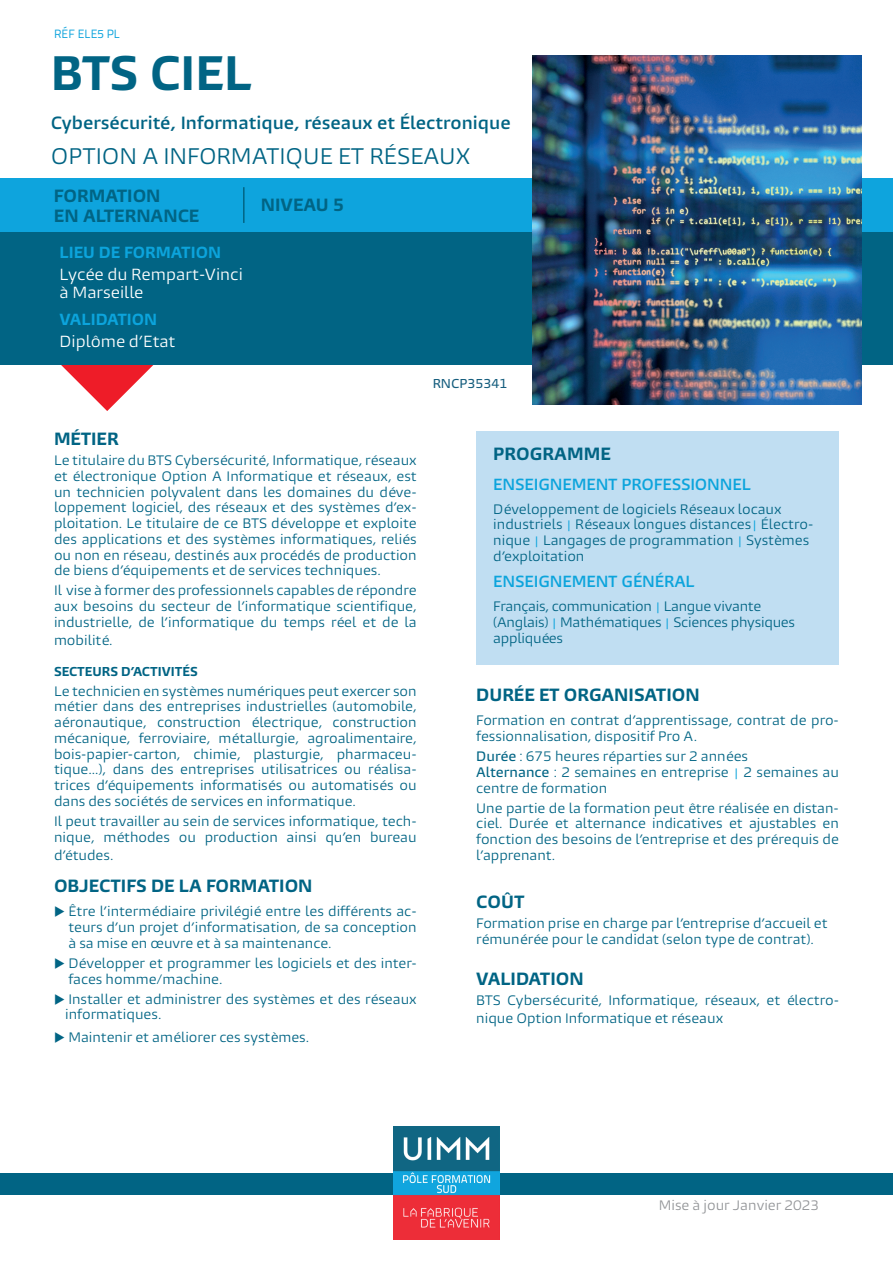
<style>
.page{position:relative;width:893px;height:1263px;background:#fff}
.page>*{position:absolute;margin:0;border:0;box-sizing:border-box;transform-origin:0 0}
.t1{font:700 45px "Burlingame Pro";color:#016484}
.t2{font:21px "Burlingame Pro";color:#016484}
.t3{font:700 16.5px/19.8px "Burlingame Pro";color:#016484}
.t4{font:600 16.5px "Burlingame Pro";color:#016484}
.t5{font:600 15px "Burlingame Pro";letter-spacing:-.01em;color:#0ca4dc}
.t6{font:15px/18px "Burlingame Pro";color:#fff}
.t7{font:700 15px "Burlingame Pro";color:#0ca4dc}
.t8{font:12.75px/15.8px "Burlingame Pro";color:#016484}
.t9{font:12.75px/15.8px "Burlingame Pro";letter-spacing:-.02em;color:#016484}
.t10{font:12.75px "Burlingame Pro";color:#939598}
.t11{font:700 12px "Burlingame Pro";color:#016484}
.t12{font:500 12px "Burlingame Pro";color:#165e7e}
.t13{font:12px "Titillium Text 22 L";color:#0ea4dd}
.s1{font-family:"Franklin Gothic";color:#0ca4dc}
.s2{font-weight:500}
</style>
<div class="page">
<svg style="left:61px;top:364px;width:93px;height:47px"></svg>
<div style="left:476px;top:431px;width:363px;height:234px;background:#c0def2"></div>
<div style="left:0;top:229px;width:893px;height:135px;background:#016484"></div>
<div style="left:0;top:178px;width:893px;height:54px;background:#0ea4dd"></div>
<hr style="left:243px;top:187px;width:2px;height:36px;background:#016484">
<img style="left:533px;top:56px;width:328px;height:349px">
<div style="left:0;top:1172px;width:893px;height:22px;background:#016484"></div>
<img style="left:394px;top:1127px;width:105px;height:112px">
<p class="t13" style="left:54px;top:25px;width:68px">RÉF ELE5 PL</p>
<h1 class="t1" style="left:51px;top:45px;width:203px">BTS CIEL</h1>
<p class="t4" style="left:51px;top:112px;width:461px">Cybersécurité, Informatique, réseaux et Électronique</p>
<h2 class="t2" style="left:51px;top:143px;width:421px">OPTION A INFORMATIQUE ET RÉSEAUX</h2>
<p class="t3" style="left:54px;top:186px;width:147px">FORMATION<br>EN ALTERNANCE</p>
<p class="t7" style="left:60px;top:243px;width:163px">LIEU DE FORMATION</p>
<p class="t6" style="left:60px;top:266px;width:185px">Lycée du Rempart-Vinci à Marseille</p>
<p class="t7" style="left:60px;top:310px;width:99px">VALIDATION</p>
<p class="t6" style="left:60px;top:333px;width:117px">Diplôme d’Etat</p>
<p class="t3" style="left:261px;top:195px;width:85px">NIVEAU 5</p>
<p class="t3" style="left:54px;top:429px;width:66px">MÉTIER</p>
<p class="t8" style="left:54px;top:452px;width:364px;text-align:justify">Le titulaire du BTS Cybersécurité, Informatique, réseaux et électronique Option A Informatique et réseaux, est un technicien polyvalent dans les domaines du déve&shy;loppement logiciel, des réseaux et des systèmes d’ex&shy;ploitation. Le titulaire de ce BTS développe et exploite des applications et des systèmes informatiques, reliés ou non en réseau, destinés aux procédés de production de biens d’équipements et de services techniques.</p>
<p class="t8" style="left:54px;top:583px;width:364px;text-align:justify">Il vise à former des professionnels capables de répondre aux besoins du secteur de l’informatique scientifique, industrielle, de l’informatique du temps réel et de la</p>
<p class="t8" style="left:54px;top:632px;width:60px">mobilité.</p>
<p class="t11" style="left:54px;top:663px;width:145px">SECTEURS D’ACTIVITÉS</p>
<p class="t8" style="left:54px;top:683px;width:364px;text-align:justify">Le technicien en systèmes numériques peut exercer son métier dans des entreprises industrielles (automobile, aéronautique, construction électrique, construction mécanique, ferroviaire, métallurgie, agroalimentaire, bois-papier-carton, chimie, plasturgie, pharmaceu&shy;tique…), dans des entreprises utilisatrices ou réalisa&shy;trices d’équipements informatisés ou automatisés ou dans des sociétés de services en informatique.</p>
<p class="t8" style="left:54px;top:813px;width:364px">Il peut travailler au sein de services informatique, tech&shy;nique, méthodes ou production ainsi qu’en bureau</p>
<p class="t8" style="left:54px;top:847px;width:61px">d’études.</p>
<p class="t3" style="left:54px;top:876px;width:260px">OBJECTIFS DE LA FORMATION</p>
<p class="t8" style="left:68px;top:904px;width:350px;text-align:justify;text-indent:-14px">◆ Être l’intermédiaire privilégié entre les différents ac&shy;teurs d’un projet d’informatisation, de sa conception à sa mise en œuvre et à sa maintenance.</p>
<p class="t8" style="left:68px;top:955px;width:350px;text-indent:-14px">◆ Développer et programmer les logiciels et des inter&shy;faces homme/machine.</p>
<p class="t8" style="left:65px;top:991px;width:353px;text-indent:-11px">◆ Installer et administrer des systèmes et des réseaux informatiques.</p>
<p class="t8" style="left:54px;top:1029px;width:257px">◆ Maintenir et améliorer ces systèmes.</p>
<p class="t12" style="left:433px;top:376px;width:76px">RNCP35341</p>
<p class="t3" style="left:493px;top:444px;width:119px">PROGRAMME</p>
<p class="t5" style="left:493px;top:475px;width:259px">ENSEIGNEMENT PROFESSIONNEL</p>
<p class="t8" style="left:493px;top:502px;width:322px">Développement de logiciels Réseaux locaux industriels <span class="s1">|</span> Réseaux longues distances<span class="s1">|</span> Électro&shy;nique <span class="s1">|</span> Langages de programmation <span class="s1">|</span> Systèmes d’exploitation</p>
<p class="t5" style="left:493px;top:572px;width:203px">ENSEIGNEMENT GÉNÉRAL</p>
<p class="t9" style="left:493px;top:599px;width:303px">Français, communication <span class="s1">|</span> Langue vivante (Anglais) <span class="s1">|</span> Mathématiques <span class="s1">|</span> Sciences physiques appliquées</p>
<p class="t3" style="left:476px;top:685px;width:225px">DURÉE ET ORGANISATION</p>
<p class="t8" style="left:476px;top:713px;width:364px">Formation en contrat d’apprentissage, contrat de pro&shy;fessionnalisation, dispositif Pro A.</p>
<p class="t8" style="left:476px;top:748px;width:364px"><span class="s2">Durée</span> : 675 heures réparties sur 2 années<br><span class="s2">Alternance</span> : 2 semaines en entreprise <span class="s1">|</span> 2 semaines au centre de formation</p>
<p class="t8" style="left:476px;top:800px;width:364px;text-align:justify">Une partie de la formation peut être réalisée en distan&shy;ciel. Durée et alternance indicatives et ajustables en fonction des besoins de l’entreprise et des prérequis de l’apprenant.</p>
<p class="t3" style="left:476px;top:892px;width:50px">COÛT</p>
<p class="t8" style="left:476px;top:916px;width:353px">Formation prise en charge par l’entreprise d’accueil et rémunérée pour le candidat (selon type de contrat).</p>
<p class="t3" style="left:476px;top:969px;width:109px">VALIDATION</p>
<p class="t8" style="left:476px;top:991px;width:364px;line-height:18px">BTS Cybersécurité, Informatique, réseaux, et électro&shy;nique Option Informatique et réseaux</p>
<p class="t10" style="left:659px;top:1197px;width:162px">Mise à jour Janvier 2023</p>
</div>
